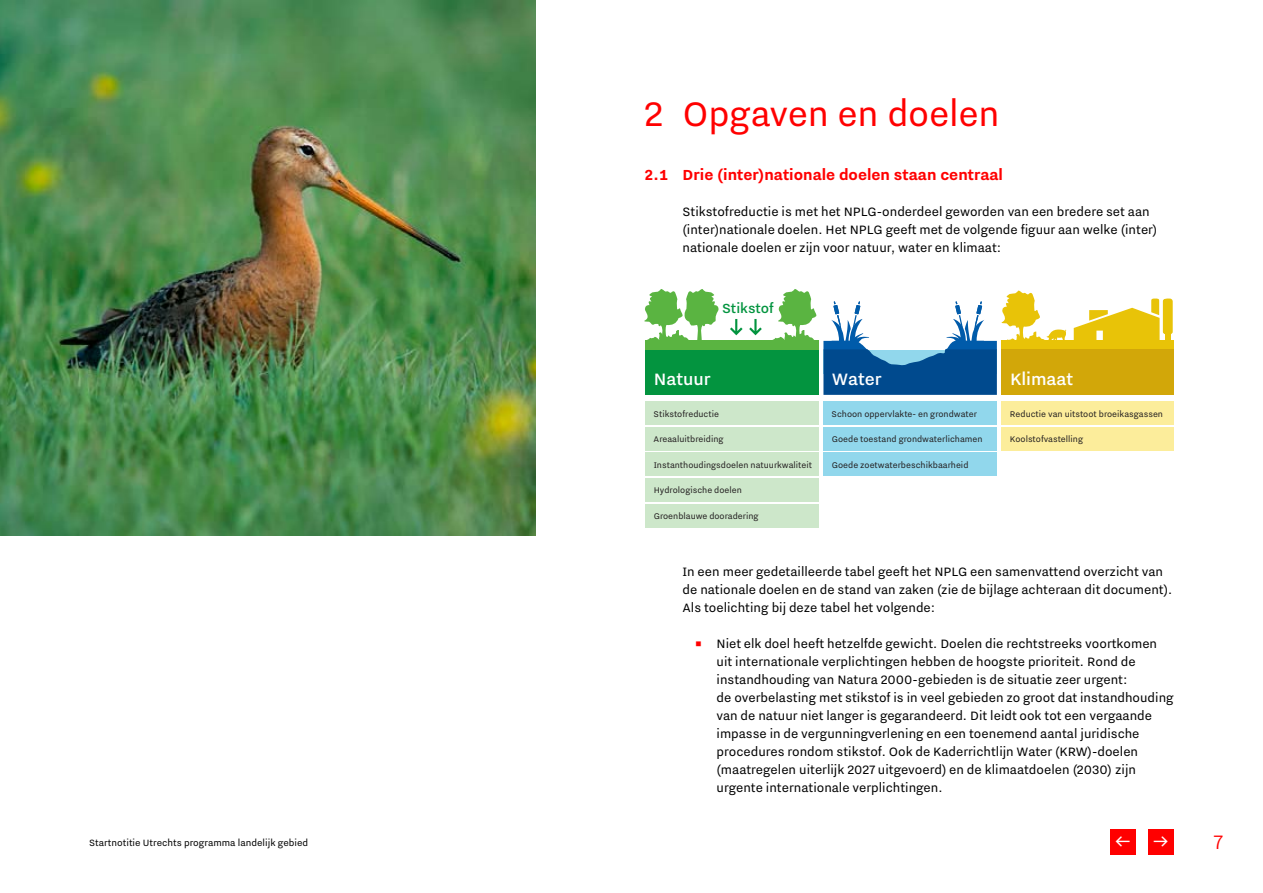
<style>
.page{position:relative;width:1263px;height:893px;background:#fff}
.page>*{position:absolute;margin:0;border:0;box-sizing:border-box;transform-origin:0 0}
.kop_1{font:42px "Nitti Grotesk";letter-spacing:-.01em;color:#f00}
.t1{font:300 27px "Nitti Grotesk";color:#fff}
.t2{font:500 20.4px "Nitti Grotesk";color:#fff}
.paragraafkop{font:700 18px "Nitti Grotesk";color:#f00}
.t3{font:500 16.35px "Nitti Grotesk";color:#03943f}
.plat{font:15px/18px "Nitti Grotesk";color:#000}
.t4{font:11.25px "Nitti Grotesk";color:#000}
.t5{font:10.2px "Nitti Grotesk";color:#231f20}
.s1{font-family:"Nitti Utrecht";color:#f00}
.s2{font-size:24px;color:#f00}
</style>
<div class="page">
<div style="left:645px;top:401px;width:174px;height:24px;background:#cde7ca"></div>
<div style="left:645px;top:349px;width:174px;height:46px;background:#03943f"></div>
<div style="left:645px;top:341px;width:174px;height:9px;background:#5ab441"></div>
<div style="left:1001px;top:341px;width:173px;height:9px;background:#e8c308"></div>
<div style="left:1001px;top:349px;width:173px;height:46px;background:#d2a709"></div>
<div style="left:645px;top:427px;width:174px;height:23px;background:#cde7ca"></div>
<div style="left:645px;top:453px;width:174px;height:23px;background:#cde7ca"></div>
<svg style="left:730px;top:319px;width:13px;height:16px"></svg>
<svg style="left:749px;top:319px;width:13px;height:16px"></svg>
<div style="left:645px;top:478px;width:174px;height:24px;background:#cde7ca"></div>
<div style="left:645px;top:504px;width:174px;height:23px;background:#cde7ca"></div>
<div style="left:823px;top:401px;width:174px;height:24px;background:#91d7ec"></div>
<div style="left:823px;top:427px;width:174px;height:23px;background:#91d7ec"></div>
<div style="left:823px;top:453px;width:174px;height:23px;background:#91d7ec"></div>
<div style="left:1001px;top:401px;width:173px;height:24px;background:#fced9b"></div>
<div style="left:1001px;top:427px;width:173px;height:23px;background:#fced9b"></div>
<svg style="left:644px;top:289px;width:75px;height:52px"></svg>
<svg style="left:1074px;top:298px;width:99px;height:43px"></svg>
<div style="left:1165px;top:334px;width:6px;height:7px;background:#e8c308"></div>
<svg style="left:771px;top:289px;width:295px;height:106px"></svg>
<img style="left:0;top:0;width:536px;height:536px">
<div style="left:1110px;top:829px;width:25px;height:26px;background:#f00"></div>
<div style="left:1148px;top:829px;width:26px;height:26px;background:#f00"></div>
<h1 class="kop_1" style="left:644px;top:90px;width:357px">2 Opgaven en doelen</h1>
<h2 class="paragraafkop" style="left:644px;top:165px;width:360px">2.1 Drie (inter)nationale doelen staan centraal</h2>
<p class="plat" style="left:682px;top:202px;width:476px">Stikstofreductie is met het NPLG-onderdeel geworden van een bredere set aan (inter)nationale doelen. Het NPLG geeft met de volgende figuur aan welke (inter) nationale doelen er zijn voor natuur, water en klimaat:</p>
<p class="t3" style="left:722px;top:299px;width:53px">Stikstof</p>
<p class="t2" style="left:654px;top:367px;width:58px">Natuur</p>
<p class="t2" style="left:832px;top:368px;width:51px">Water</p>
<p class="t5" style="left:654px;top:408px;width:67px">Stikstofreductie</p>
<p class="t5" style="left:832px;top:408px;width:147px">Schoon oppervlakte- en grondwater</p>
<p class="t5" style="left:654px;top:433px;width:71px">Areaaluitbreiding</p>
<p class="t5" style="left:832px;top:433px;width:152px">Goede toestand grondwaterlichamen</p>
<p class="t5" style="left:654px;top:459px;width:160px">Instanthoudingsdoelen natuurkwaliteit</p>
<p class="t5" style="left:832px;top:459px;width:138px">Goede zoetwaterbeschikbaarheid</p>
<p class="t5" style="left:654px;top:484px;width:90px">Hydrologische doelen</p>
<p class="t5" style="left:654px;top:510px;width:106px">Groenblauwe dooradering</p>
<p class="t2" style="left:1010px;top:368px;width:65px">Klimaat</p>
<p class="t5" style="left:1010px;top:408px;width:155px">Reductie van uitstoot broeikasgassen</p>
<p class="t5" style="left:1010px;top:433px;width:75px">Koolstofvastelling</p>
<p class="plat" style="left:682px;top:562px;width:491px">In een meer gedetailleerde tabel geeft het NPLG een samenvattend overzicht van de nationale doelen en de stand van zaken (zie de bijlage achteraan dit document).<br>Als toelichting bij deze tabel het volgende:</p>
<p class="plat" style="left:716px;top:634px;width:459px;text-indent:-21px"><span class="s1">•</span> Niet elk doel heeft hetzelfde gewicht. Doelen die rechtstreeks voortkomen uit internationale verplichtingen hebben de hoogste prioriteit. Rond de instandhouding van Natura 2000-gebieden is de situatie zeer urgent:<br>de overbelasting met stikstof is in veel gebieden zo groot dat instandhouding van de natuur niet langer is gegarandeerd. Dit leidt ook tot een vergaande impasse in de vergunningverlening en een toenemend aantal juridische procedures rondom stikstof. Ook de Kaderrichtlijn Water (KRW)-doelen (maatregelen uiterlijk 2027 uitgevoerd) en de klimaatdoelen (2030) zijn urgente internationale verplichtingen.</p>
<p class="t4" style="left:89px;top:836px;width:220px">Startnotitie Utrechts programma landelijk gebied</p>
<h2 class="t1" style="left:1152px;top:826px;width:74px">→ <span class="s2">7</span></h2>
</div>
